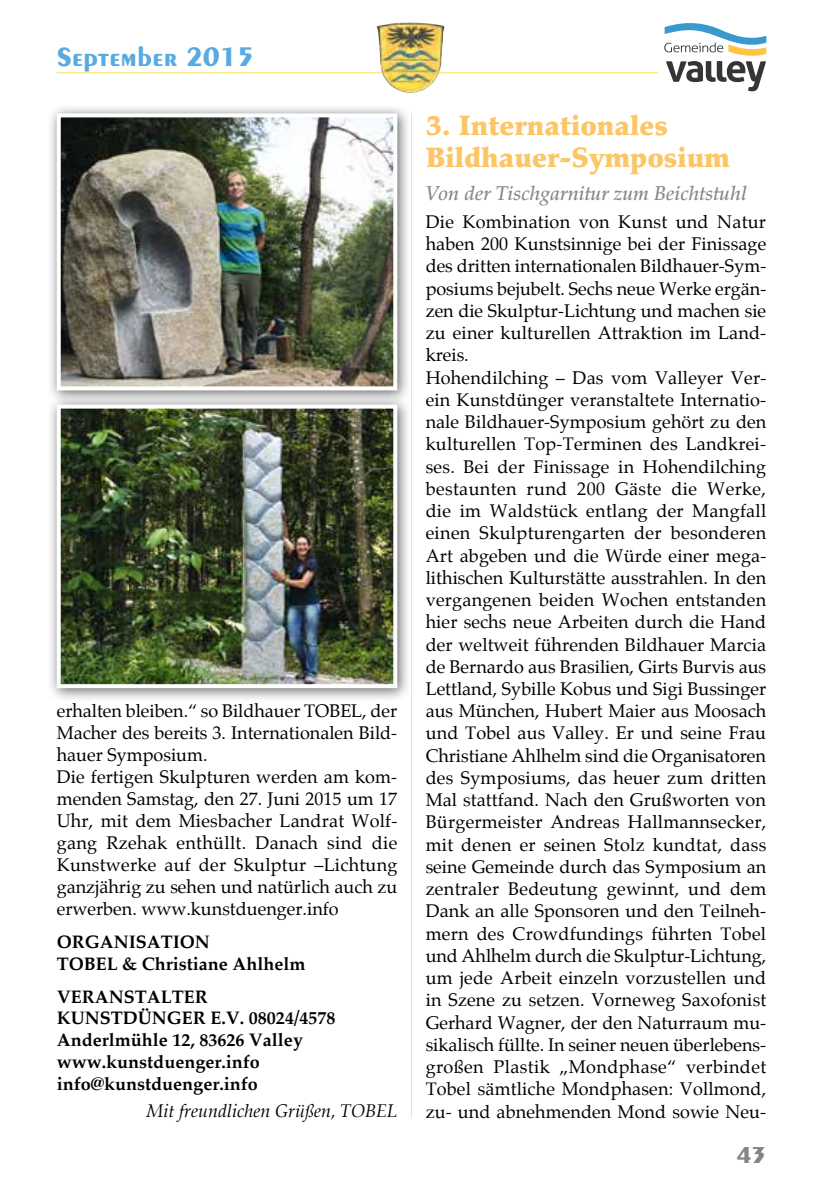
<style>
.page{position:relative;width:840px;height:1191px;background:#fff}
.page>*{position:absolute;margin:0;border:0;box-sizing:border-box;transform-origin:0 0}
.t1{font:900 28px/32.2px "Palatino";color:#fcc665}
.t2{font:700 28px "Peignot";color:#58abe0}
.t3{font:700 24px "Peignot";color:#878384}
.t4{font:italic 500 20px "Palatino";color:#878786}
.t5{font:18px/22.2px "Palatino";letter-spacing:.005em;color:#000}
.t6{font:700 18px/21.6px "Palatino";color:#000}
.t7{font:italic 18px "Palatino";color:#000}
</style>
<div class="page">
<hr style="left:57px;top:72px;width:601px;height:2px;background:#fdee86">
<hr style="left:411px;top:113px;width:1px;height:1004px;background:#d5e5f7">
<svg style="left:664px;top:23px;width:101px;height:68px"></svg>
<img style="left:376px;top:22px;width:67px;height:71px">
<div style="left:47px;top:103px;width:364px;height:301px;background:#000;opacity:.6"></div>
<img style="left:62px;top:118px;width:330px;height:267px">
<div style="left:57px;top:113px;width:340px;height:277px;border:4px solid #fff"></div>
<div style="left:47px;top:394px;width:364px;height:308px;background:#000;opacity:.6"></div>
<img style="left:62px;top:409px;width:330px;height:274px">
<div style="left:57px;top:404px;width:340px;height:284px;border:4px solid #fff"></div>
<h1 class="t2" style="left:57px;top:41px;width:199px">September 2015</h1>
<p class="t5" style="left:57px;top:700px;width:342px">erhalten bleiben.“ so Bildhauer TOBEL, der Macher des bereits 3. Internationalen Bild&shy;hauer Symposium.<br>Die fertigen Skulpturen werden am kom&shy;menden Samstag, den 27. Juni 2015 um 17<br>Uhr, mit dem Miesbacher Landrat Wolf&shy;gang Rzehak enthüllt. Danach sind die Kunstwerke auf der Skulptur –Lichtung ganzjährig zu sehen und natürlich auch zu erwerben. www.kunstduenger.info</p>
<p class="t6" style="left:57px;top:930px;width:250px">ORGANISATION<br>TOBEL &amp; Christiane Ahlhelm</p>
<p class="t6" style="left:57px;top:985px;width:280px">VERANSTALTER<br>KUNSTDÜNGER E.V. 08024/4578<br>Anderlmühle 12, 83626 Valley www.kunstduenger.info info@kunstduenger.info</p>
<p class="t7" style="left:146px;top:1096px;width:252px">Mit freundlichen Grüßen, TOBEL</p>
<h1 class="t1" style="left:425px;top:110px;width:305px">3. Internationales<br>Bildhauer-Symposium</h1>
<p class="t4" style="left:425px;top:181px;width:323px">Von der Tischgarnitur zum Beichtstuhl</p>
<p class="t5" style="left:425px;top:211px;width:342px">Die Kombination von Kunst und Natur haben 200 Kunstsinnige bei der Finissage des dritten internationalen Bildhauer-Sym&shy;posiums bejubelt. Sechs neue Werke ergän&shy;zen die Skulptur-Lichtung und machen sie zu einer kulturellen Attraktion im Land&shy;kreis.<br>Hohendilching – Das vom Valleyer Ver&shy;ein Kunstdünger veranstaltete Internatio&shy;nale Bildhauer-Symposium gehört zu den kulturellen Top-Terminen des Landkrei&shy;ses. Bei der Finissage in Hohendilching bestaunten rund 200 Gäste die Werke, die im Waldstück entlang der Mangfall einen Skulpturengarten der besonderen Art abgeben und die Würde einer mega&shy;lithischen Kulturstätte ausstrahlen. In den vergangenen beiden Wochen entstanden hier sechs neue Arbeiten durch die Hand der weltweit führenden Bildhauer Marcia de Bernardo aus Brasilien, Girts Burvis aus Lettland, Sybille Kobus und Sigi Bussinger aus München, Hubert Maier aus Moosach und Tobel aus Valley. Er und seine Frau Christiane Ahlhelm sind die Organisatoren des Symposiums, das heuer zum dritten Mal stattfand. Nach den Grußworten von Bürgermeister Andreas Hallmannsecker, mit denen er seinen Stolz kundtat, dass seine Gemeinde durch das Symposium an zentraler Bedeutung gewinnt, und dem Dank an alle Sponsoren und den Teilneh&shy;mern des Crowdfundings führten Tobel und Ahlhelm durch die Skulptur-Lichtung, um jede Arbeit einzeln vorzustellen und in Szene zu setzen. Vorneweg Saxofonist Gerhard Wagner, der den Naturraum mu&shy;sikalisch füllte. In seiner neuen überlebens&shy;großen Plastik „Mondphase“ verbindet Tobel sämtliche Mondphasen: Vollmond, zu- und abnehmenden Mond sowie Neu-</p>
<h2 class="t3" style="left:736px;top:1141px;width:31px">43</h2>
</div>
